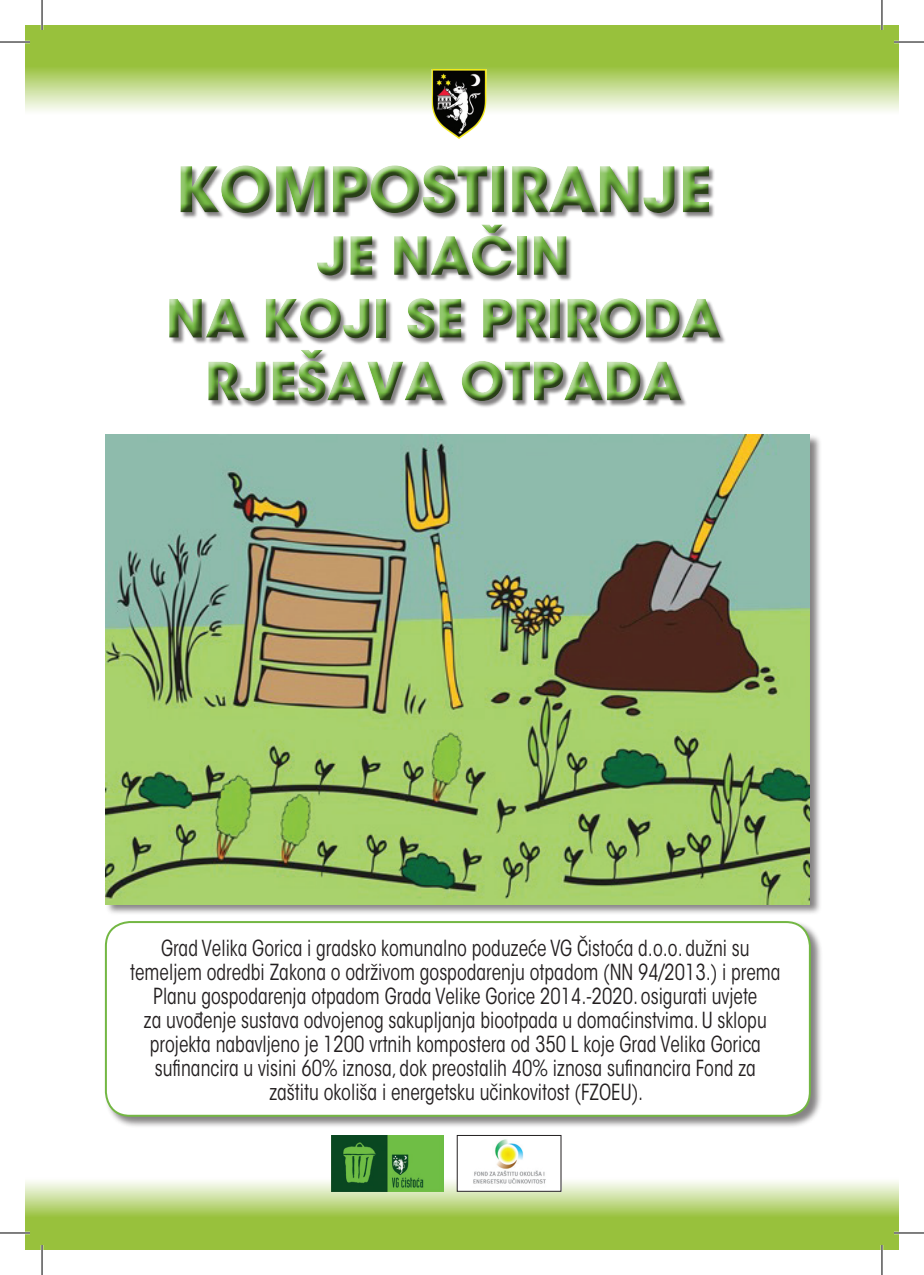
<style>
.page{position:relative;width:924px;height:1275px;background:#fff}
.page>*{position:absolute;margin:0;border:0;box-sizing:border-box;transform-origin:0 0}
.t1{font:700 62px "ITC Avant Garde Std";color:#73b743}
.t2{font:700 52.2px/62.6px "ITC Avant Garde Std";color:#73b743;text-align:center}
.t3{font:condensed 22px/24px "ITC Avant Garde Std";color:#231f20;text-align:center;scale:.9 1}
</style>
<div class="page">
<div style="left:104px;top:920px;width:718px;height:208px;background:#231f20;opacity:.55"></div>
<div style="left:106px;top:922px;width:703px;height:193px;background:#fff;border-radius:24px"></div>
<div style="left:105px;top:921px;width:705px;height:195px;border:2px solid #73b743;border-radius:24px"></div>
<svg style="left:25px;top:25px;width:873px;height:86px;background:#b1d06b"></svg>
<svg style="left:25px;top:1178px;width:873px;height:72px;background:#b2d06e"></svg>
<img style="left:331px;top:1135px;width:112px;height:56px">
<img style="left:459px;top:1139px;width:100px;height:50px">
<div style="left:457px;top:1135px;width:104px;height:56px;border:1px solid #231f20"></div>
<div style="left:163px;top:161px;width:565px;height:247px;background:#231f20;opacity:.75"></div>
<div style="left:105px;top:434px;width:716px;height:482px;background:#231f20;opacity:.55"></div>
<img style="left:106px;top:434px;width:703px;height:470px">
<img style="left:431px;top:69px;width:55px;height:69px">
<hr style="left:0;top:41px;width:30px;height:2px;background:#fff">
<hr style="left:893px;top:41px;width:30px;height:2px;background:#fff">
<hr style="left:0;top:1231px;width:30px;height:3px;background:#fff">
<hr style="left:893px;top:1231px;width:30px;height:3px;background:#fff">
<hr style="left:41px;top:0;width:2px;height:30px;background:#fff">
<hr style="left:41px;top:1245px;width:2px;height:30px;background:#fff">
<hr style="left:880px;top:0;width:2px;height:30px;background:#fff">
<hr style="left:880px;top:1245px;width:2px;height:30px;background:#fff">
<hr style="left:0;top:42px;width:30px;height:1px;background:#000">
<hr style="left:893px;top:42px;width:30px;height:1px;background:#000">
<hr style="left:0;top:1232px;width:30px;height:1px;background:#000">
<hr style="left:893px;top:1232px;width:30px;height:1px;background:#000">
<hr style="left:42px;top:0;width:1px;height:30px;background:#000">
<hr style="left:42px;top:1245px;width:1px;height:30px;background:#000">
<hr style="left:881px;top:0;width:1px;height:30px;background:#000">
<hr style="left:881px;top:1245px;width:1px;height:30px;background:#000">
<h1 class="t1" style="left:175px;top:149px;width:537px">KOMPOSTIRANJE</h1>
<h2 class="t2" style="left:166px;top:224px;width:556px">JE NAČIN<br>NA KOJI SE PRIRODA<br>RJEŠAVA OTPADA</h2>
<p class="t3" style="left:130px;top:936px;width:723px">Grad Velika Gorica i gradsko komunalno poduzeće VG Čistoća d.o.o. dužni su temeljem odredbi Zakona o održivom gospodarenju otpadom (NN 94/2013.) i prema Planu gospodarenja otpadom Grada Velike Gorice 2014.-2020. osigurati uvjete<br>za uvođenje sustava odvojenog sakupljanja biootpada u domaćinstvima. U sklopu projekta nabavljeno je 1200 vrtnih kompostera od 350 L koje Grad Velika Gorica sufinancira u visini 60% iznosa, dok preostalih 40% iznosa sufinancira Fond za zaštitu okoliša i energetsku učinkovitost (FZOEU).</p>
</div>
